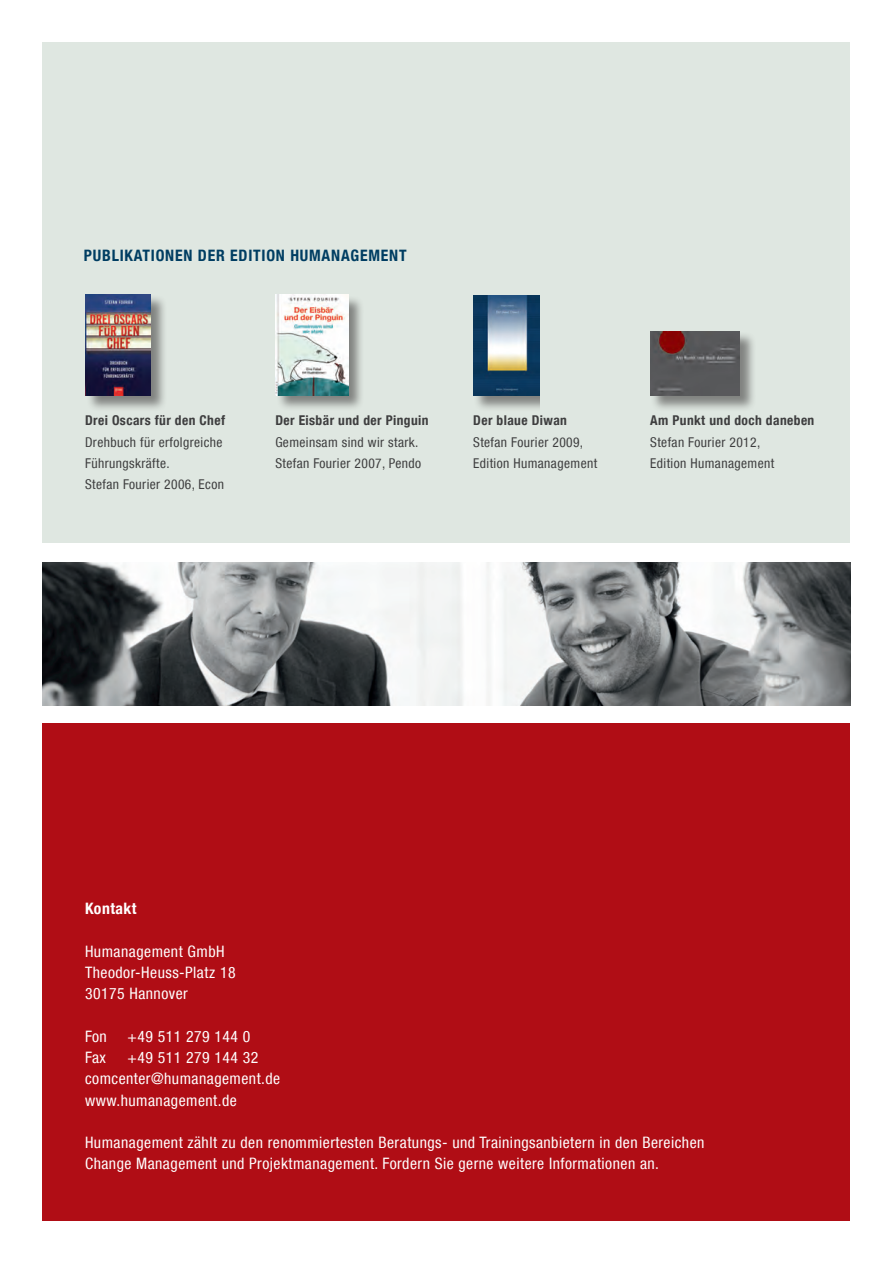
<style>
.page{position:relative;width:893px;height:1263px;background:#fff}
.page>*{position:absolute;margin:0;border:0;box-sizing:border-box;transform-origin:0 0}
.t1{font:condensed 15.75px/21.3px "Helvetica Neue LT Com";letter-spacing:.03em;color:#fff}
.t2{font:700 condensed 15.75px "Helvetica Neue LT Com";letter-spacing:.05em;color:#003d62}
.t3{font:700 condensed 15.75px "Helvetica Neue LT Com";color:#fff}
.t4{font:condensed 13.5px/21.3px "Helvetica Neue LT Com";letter-spacing:.03em;color:#3e3e3f}
.t5{font:700 condensed 13.5px "Helvetica Neue LT Com";letter-spacing:.03em;color:#3e3e3f}
</style>
<div class="page">
<div style="left:43px;top:723px;width:807px;height:497px;background:#b00d15"></div>
<div style="left:43px;top:43px;width:807px;height:500px;background:#dfe7e1"></div>
<div style="left:86px;top:295px;width:81px;height:117px;background:#231f20;opacity:.5"></div>
<img style="left:86px;top:294px;width:65px;height:101px">
<img style="left:43px;top:562px;width:807px;height:143px">
<div style="left:473px;top:295px;width:66px;height:117px;background:#231f20;opacity:.5"></div>
<img style="left:473px;top:295px;width:66px;height:100px">
<div style="left:276px;top:295px;width:89px;height:117px;background:#231f20;opacity:.5"></div>
<img style="left:276px;top:294px;width:72px;height:101px">
<div style="left:650px;top:331px;width:106px;height:81px;background:#231f20;opacity:.5"></div>
<img style="left:650px;top:331px;width:89px;height:64px">
<p class="t2" style="left:84px;top:246px;width:324px">Publika tionen der Ed ition Humanagement</p>
<p class="t5" style="left:85px;top:412px;width:141px">Drei Oscars für den Chef</p>
<p class="t4" style="left:85px;top:431px;width:141px">Drehbuch für erfolgreiche<br>Führungskräfte.<br>Stefan Fourier 2006, Econ</p>
<p class="t5" style="left:275px;top:412px;width:155px">Der Eisbär und der Pinguin</p>
<p class="t4" style="left:275px;top:431px;width:147px">Gemeinsam sind wir stark.<br>Stefan Fourier 2007, Pendo</p>
<p class="t5" style="left:473px;top:412px;width:95px">Der blaue Diwan</p>
<p class="t4" style="left:473px;top:431px;width:126px">Stefan Fourier 2009,<br>Edition Humanagement</p>
<p class="t5" style="left:650px;top:412px;width:166px">Am Punkt und doch daneben</p>
<p class="t4" style="left:650px;top:431px;width:126px">Stefan Fourier 2012,<br>Edition Humanagement</p>
<p class="t3" style="left:85px;top:899px;width:53px">Kontakt</p>
<p class="t1" style="left:85px;top:940px;width:152px">Humanagement GmbH<br>Theodor-Heuss-Platz 18<br>30175 Hannover</p>
<p class="t1" style="left:85px;top:1025px;width:23px">Fon</p>
<p class="t1" style="left:128px;top:1025px;width:124px">+49 511 279 144 0</p>
<p class="t1" style="left:85px;top:1047px;width:23px">Fax</p>
<p class="t1" style="left:85px;top:1047px;width:197px;text-indent:43px">+49 511 279 144 32 comcenter@humanagement.de www.humanagement.de</p>
<p class="t1" style="left:85px;top:1132px;width:621px">Humanagement zählt zu den renommiertesten Beratungs- und Trainingsanbietern in den Bereichen<br>Change Management und Projektmanagement. Fordern Sie gerne weitere Informationen an.</p>
</div>
